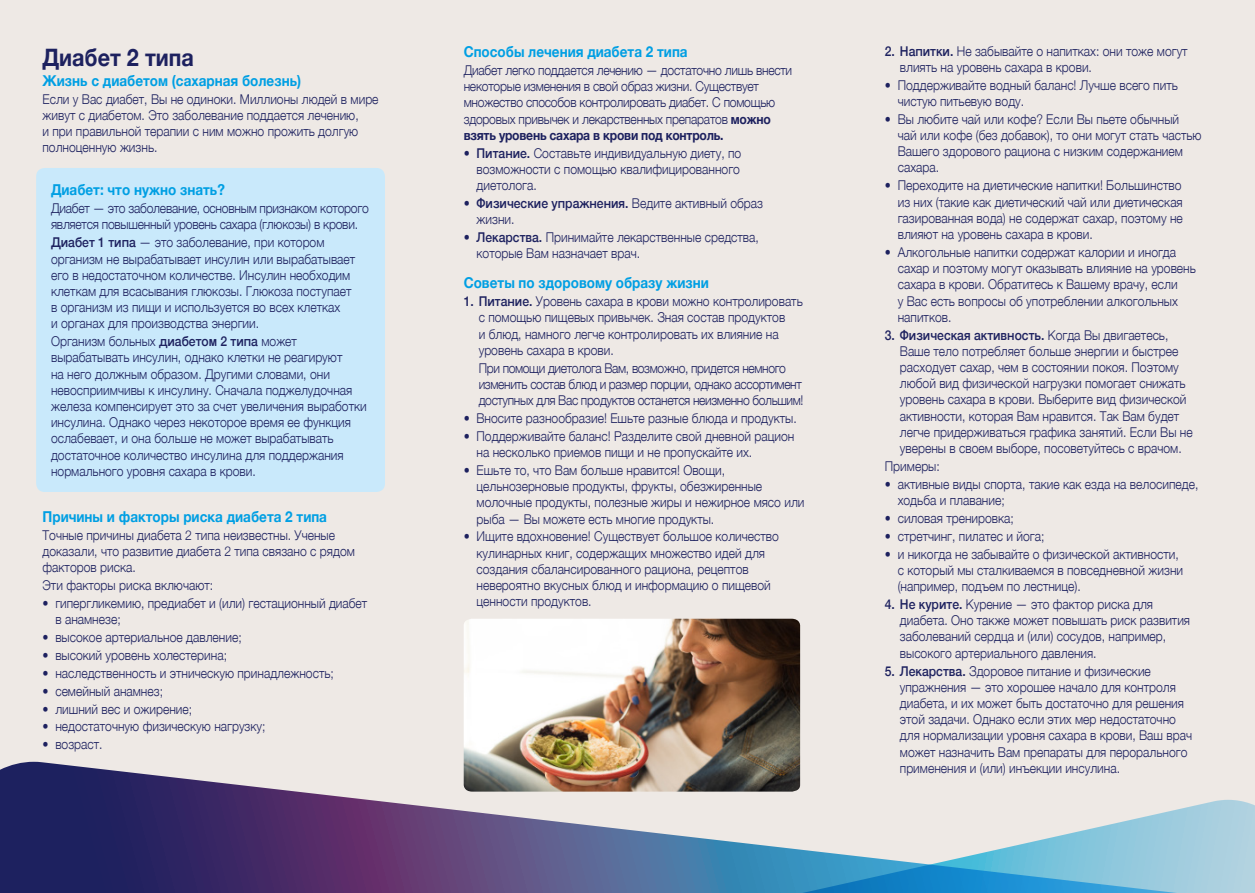
<style>
.page{position:relative;width:1255px;height:893px;background:#fff}
.page>*{position:absolute;margin:0;border:0;box-sizing:border-box;transform-origin:0 0}
.t1{font:700 24px "Helvetica Neue";color:#1d215f;scale:.9 1}
.t2{font:700 15px "Helvetica Neue";color:#009fe3;scale:.9 1}
.t3{font:300 13.5px/16.2px "Helvetica Neue";color:#1d215f;scale:.9 1}
.t4{font:300 13.5px/16.2px "Helvetica Neue";letter-spacing:-.02em;color:#1d215f;scale:.9 1}
.t5{font:300 13.5px/16.2px "Helvetica Neue";letter-spacing:-.03em;color:#1d215f;scale:.9 1}
.s1{font-weight:500}
.s2{font-weight:700}
</style>
<div class="page">
<div style="left:0;top:0;width:1254px;height:893px;background:#eee9e5"></div>
<div style="left:36px;top:168px;width:349px;height:324px;background:#c9e9fb;border-radius:9px"></div>
<img style="left:463px;top:619px;width:337px;height:143px">
<img style="left:0;top:762px;width:801px;height:38px">
<svg style="left:0;top:800px;width:1254px;height:93px"></svg>
<h1 class="t1" style="left:43px;top:39px;width:169px">Диабет 2 типа</h1>
<p class="t2" style="left:43px;top:69px;width:289px">Жизнь с диабетом (сахарная болезнь)</p>
<p class="t3" style="left:43px;top:90px;width:375px">Если у Вас диабет, Вы не одиноки. Миллионы людей в мире живут с диабетом. Это заболевание поддается лечению,<br>и при правильной терапии с ним можно прожить долгую полноценную жизнь.</p>
<p class="t2" style="left:51px;top:178px;width:195px">Диабет: что нужно знать?</p>
<p class="t4" style="left:51px;top:199px;width:354px">Диабет — это заболевание, основным признаком которого является повышенный уровень сахара (глюкозы) в крови.</p>
<p class="t3" style="left:51px;top:233px;width:339px"><span class="s1">Диабет 1 типа</span> — это заболевание, при котором организм не вырабатывает инсулин или вырабатывает его в недостаточном количестве. Инсулин необходим клеткам для всасывания глюкозы. Глюкоза поступает в организм из пищи и используется во всех клетках<br>и органах для производства энергии.</p>
<p class="t3" style="left:51px;top:332px;width:352px">Организм больных <span class="s1">диабетом 2 типа</span> может вырабатывать инсулин, однако клетки не реагируют<br>на него должным образом. Другими словами, они невосприимчивы к инсулину. Сначала поджелудочная железа компенсирует это за счет увеличения выработки инсулина. Однако через некоторое время ее функция ослабевает, и она больше не может вырабатывать достаточное количество инсулина для поддержания нормального уровня сахара в крови.</p>
<p class="t2" style="left:43px;top:505px;width:317px">Причины и факторы риска диабета 2 типа</p>
<p class="t3" style="left:43px;top:526px;width:348px">Точные причины диабета 2 типа неизвестны. Ученые доказали, что развитие диабета 2 типа связано с рядом факторов риска.</p>
<p class="t3" style="left:43px;top:576px;width:191px">Эти факторы риска включают:</p>
<p class="t3" style="left:55px;top:594px;width:348px;text-indent:-13px">• гипергликемию, предиабет и (или) гестационный диабет в анамнезе;</p>
<p class="t3" style="left:43px;top:628px;width:223px">• высокое артериальное давление;</p>
<p class="t3" style="left:43px;top:646px;width:206px">• высокий уровень холестерина;</p>
<p class="t3" style="left:43px;top:664px;width:325px">• наследственность и этническую принадлежность;</p>
<p class="t3" style="left:43px;top:682px;width:135px">• семейный анамнез;</p>
<p class="t3" style="left:43px;top:700px;width:168px">• лишний вес и ожирение;</p>
<p class="t3" style="left:43px;top:717px;width:249px">• недостаточную физическую нагрузку;</p>
<p class="t3" style="left:43px;top:735px;width:68px">• возраст.</p>
<p class="t2" style="left:463px;top:40px;width:250px">Способы лечения диабета 2 типа</p>
<p class="t4" style="left:463px;top:61px;width:366px">Диабет легко поддается лечению — достаточно лишь внести некоторые изменения в свой образ жизни. Существует множество способов контролировать диабет. С помощью здоровых привычек и лекарственных препаратов <span class="s2">можно взять уровень сахара в крови под контроль.</span></p>
<p class="t3" style="left:476px;top:144px;width:296px;text-align:justify;text-indent:-13px"><span class="s1">• Питание.</span> Составьте индивидуальную диету, по возможности с помощью квалифицированного диетолога.</p>
<p class="t3" style="left:476px;top:194px;width:320px;text-indent:-13px"><span class="s1">• Физические упражнения.</span> Ведите активный образ жизни.</p>
<p class="t3" style="left:476px;top:228px;width:315px;text-indent:-13px"><span class="s1">• Лекарства.</span> Принимайте лекарственные средства, которые Вам назначает врач.</p>
<p class="t2" style="left:463px;top:271px;width:274px">Советы по здоровому образу жизни</p>
<p class="t3" style="left:478px;top:292px;width:361px;text-indent:-15px"><span class="s1">1. Питание.</span> Уровень сахара в крови можно контролировать с помощью пищевых привычек. Зная состав продуктов<br>и блюд, намного легче контролировать их влияние на уровень сахара в крови.</p>
<p class="t5" style="left:478px;top:359px;width:362px">При помощи диетолога Вам, возможно, придется немного изменить состав блюд и размер порции, однако ассортимент доступных для Вас продуктов останется неизменно большим!</p>
<p class="t3" style="left:463px;top:409px;width:371px"><span class="s1">•</span> Вносите разнообразие! Ешьте разные блюда и продукты.</p>
<p class="t3" style="left:476px;top:427px;width:354px;text-indent:-13px"><span class="s1">•</span> Поддерживайте баланс! Разделите свой дневной рацион на несколько приемов пищи и не пропускайте их.</p>
<p class="t3" style="left:476px;top:461px;width:366px;text-indent:-13px"><span class="s1">•</span> Ешьте то, что Вам больше нравится! Овощи, цельнозерновые продукты, фрукты, обезжиренные молочные продукты, полезные жиры и нежирное мясо или рыба — Вы можете есть многие продукты.</p>
<p class="t3" style="left:476px;top:528px;width:337px;text-indent:-13px"><span class="s1">•</span> Ищите вдохновение! Существует большое количество кулинарных книг, содержащих множество идей для создания сбалансированного рациона, рецептов невероятно вкусных блюд и информацию о пищевой ценности продуктов.</p>
<p class="t3" style="left:899px;top:42px;width:321px;text-indent:-15px"><span class="s1">2. Напитки.</span> Не забывайте о напитках: они тоже могут влиять на уровень сахара в крови.</p>
<p class="t3" style="left:897px;top:76px;width:313px;text-indent:-13px"><span class="s1">•</span> Поддерживайте водный баланс! Лучше всего пить чистую питьевую воду.</p>
<p class="t3" style="left:897px;top:110px;width:339px;text-indent:-13px"><span class="s1">•</span> Вы любите чай или кофе? Если Вы пьете обычный чай или кофе (без добавок), то они могут стать частью Вашего здорового рациона с низким содержанием сахара.</p>
<p class="t3" style="left:897px;top:176px;width:318px;text-align:justify;text-indent:-13px"><span class="s1">•</span> Переходите на диетические напитки! Большинство из них (такие как диетический чай или диетическая газированная вода) не содержат сахар, поэтому не влияют на уровень сахара в крови.</p>
<p class="t3" style="left:897px;top:243px;width:333px;text-indent:-13px"><span class="s1">•</span> Алкогольные напитки содержат калории и иногда сахар и поэтому могут оказывать влияние на уровень сахара в крови. Обратитесь к Вашему врачу, если<br>у Вас есть вопросы об употреблении алкогольных напитков.</p>
<p class="t3" style="left:899px;top:326px;width:327px;text-indent:-15px"><span class="s1">3. Физическая активность.</span> Когда Вы двигаетесь, Ваше тело потребляет больше энергии и быстрее расходует сахар, чем в состоянии покоя. Поэтому любой вид физической нагрузки помогает снижать уровень сахара в крови. Выберите вид физической активности, которая Вам нравится. Так Вам будет легче придерживаться графика занятий. Если Вы не уверены в своем выборе, посоветуйтесь с врачом.</p>
<p class="t3" style="left:884px;top:457px;width:63px">Примеры:</p>
<p class="t3" style="left:897px;top:475px;width:335px;text-indent:-13px"><span class="s1">•</span> активные виды спорта, такие как езда на велосипеде, ходьба и плавание;</p>
<p class="t3" style="left:884px;top:509px;width:145px"><span class="s1">•</span> силовая тренировка;</p>
<p class="t3" style="left:884px;top:527px;width:179px"><span class="s1">•</span> стретчинг, пилатес и йога;</p>
<p class="t3" style="left:897px;top:545px;width:319px;text-indent:-13px"><span class="s1">•</span> и никогда не забывайте о физической активности, с который мы сталкиваемся в повседневной жизни (например, подъем по лестнице).</p>
<p class="t3" style="left:899px;top:595px;width:324px;text-indent:-15px"><span class="s1">4. Не курите.</span> Курение — это фактор риска для диабета. Оно также может повышать риск развития заболеваний сердца и (или) сосудов, например, высокого артериального давления.</p>
<p class="t3" style="left:899px;top:662px;width:326px;text-indent:-15px"><span class="s1">5. Лекарства.</span> Здоровое питание и физические упражнения — это хорошее начало для контроля диабета, и их может быть достаточно для решения этой задачи. Однако если этих мер недостаточно для нормализации уровня сахара в крови, Ваш врач может назначить Вам препараты для перорального применения и (или) инъекции инсулина.</p>
</div>
